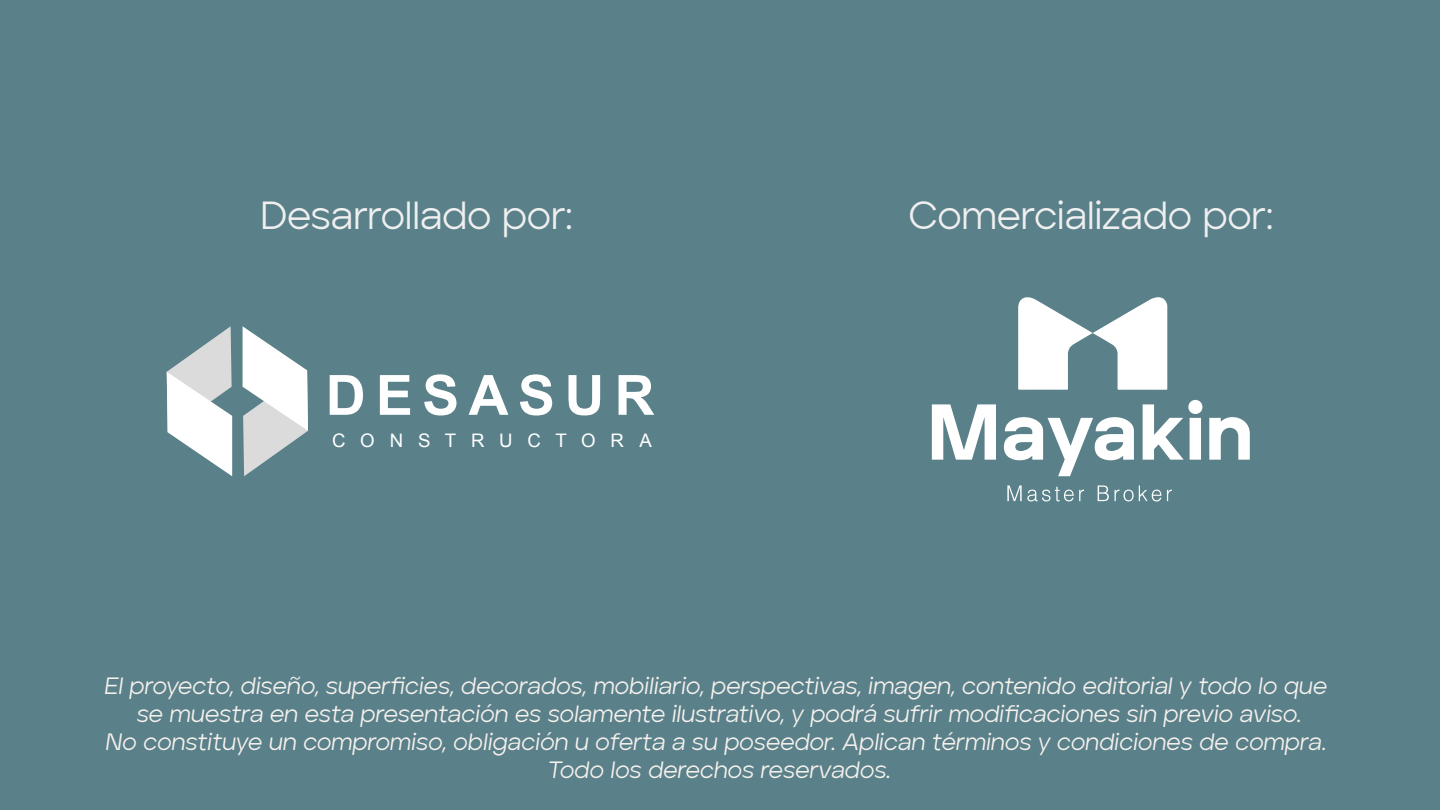
<style>
.page{position:relative;width:1440px;height:810px;background:#5a8089}
.page>*{position:absolute;margin:0;border:0;box-sizing:border-box;transform-origin:0 0}
.t1{font:700 55.5px "Arial";letter-spacing:.17em;color:#fff}
.t2{font:39.08px "Aventa";letter-spacing:-.01em;color:#efefef}
.t3{font:23.48px/28.2px "Aventa Itallic";letter-spacing:-.005em;color:#f5f1ed;text-align:center}
.t4{font:18.67px "Arial";letter-spacing:.79em;color:#fff}
</style>
<div class="page">
<svg style="left:243px;top:326px;width:65px;height:150px"></svg>
<svg style="left:167px;top:326px;width:65px;height:150px"></svg>
<svg style="left:932px;top:404px;width:64px;height:56px"></svg>
<svg style="left:1004px;top:417px;width:130px;height:59px"></svg>
<svg style="left:1143px;top:400px;width:59px;height:60px"></svg>
<svg style="left:1209px;top:417px;width:41px;height:43px"></svg>
<svg style="left:1018px;top:297px;width:149px;height:93px"></svg>
<svg style="left:1007px;top:485px;width:77px;height:17px"></svg>
<svg style="left:1098px;top:485px;width:11px;height:16px"></svg>
<svg style="left:1115px;top:485px;width:46px;height:17px"></svg>
<svg style="left:1167px;top:490px;width:5px;height:11px"></svg>
<h2 class="t2" style="left:261px;top:191px;width:313px">Desarrollado por:</h2>
<h2 class="t2" style="left:908px;top:191px;width:366px">Comercializado por:</h2>
<h1 class="t1" style="left:326px;top:359px;width:330px">DESASUR</h1>
<p class="t4" style="left:332px;top:428px;width:321px">CONSTRUCTORA</p>
<p class="t3" style="left:105px;top:671px;width:1225px">El proyecto, diseño, superficies, decorados, mobiliario, perspectivas, imagen, contenido editorial y todo lo que se muestra en esta presentación es solamente ilustrativo, y podrá sufrir modificaciones sin previo aviso.<br>No constituye un compromiso, obligación u oferta a su poseedor. Aplican términos y condiciones de compra.<br>Todo los derechos reservados.</p>
</div>
